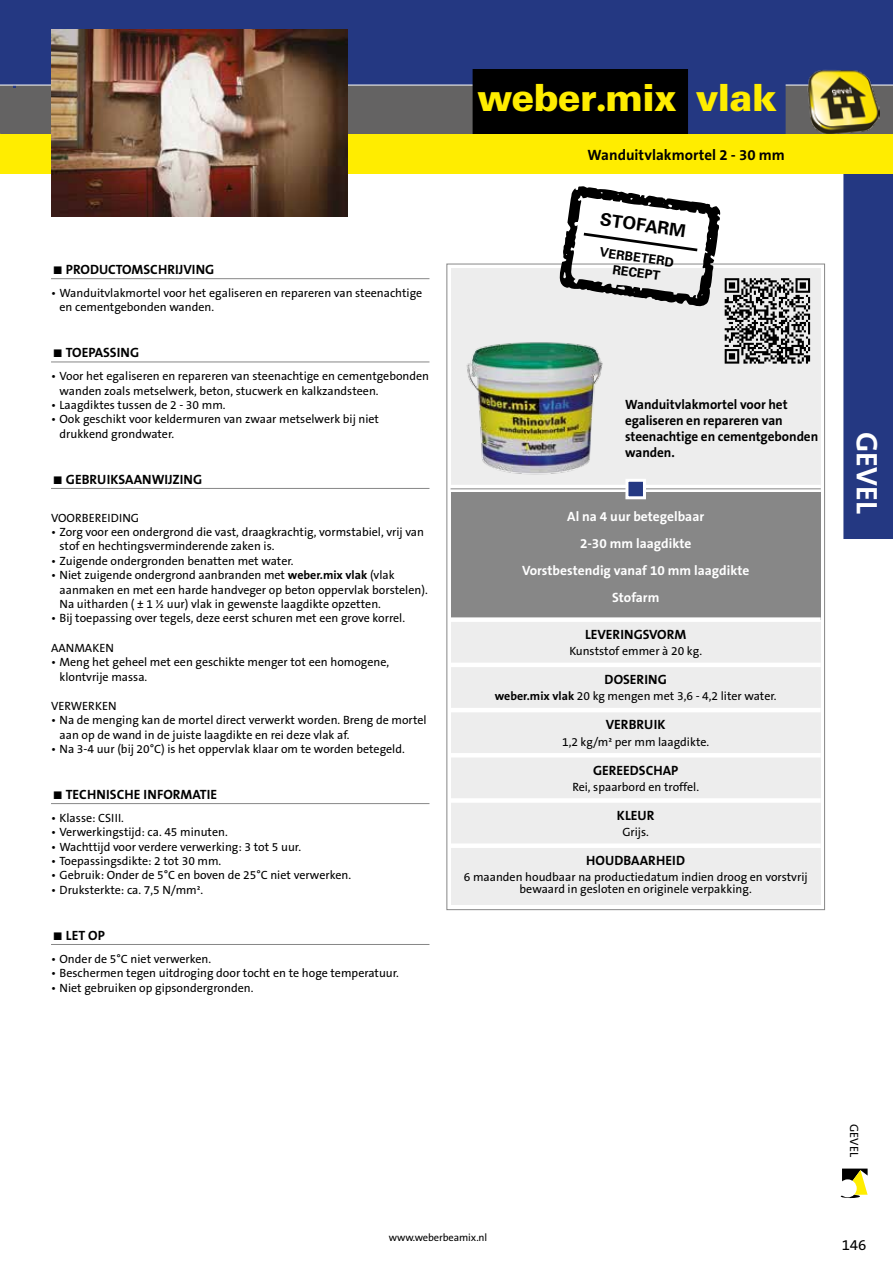
<style>
.page{position:relative;width:893px;height:1263px;background:#fff}
.page>*{position:absolute;margin:0;border:0;box-sizing:border-box;transform-origin:0 0}
.t1{font:37.5px "DE PRODUCTLT Std 55 Heavy";letter-spacing:-.02em;color:#ffed00}
.t2{font:700 30px "The Sans B7";color:#fff}
.t3{font:700 17.55px "Univers";color:#000}
.t4{font:700 15px "The Sans B7";color:#000}
.t5{font:15px "The Sans B5 Plain";color:#000}
.t6{font:700 13.5px/16.2px "The Sans B7";color:#000}
.t7{font:700 13.5px/27px "The Sans B7";color:#fff;text-align:center}
.t8{font:700 12.75px/15.1px "Univers";color:#000;text-align:center}
.t9{font:12px/14.4px "The Sans B5 Plain";color:#000}
.t10{font:10.5px "The Sans B5 Plain";letter-spacing:-.01em;color:#000}
.s1{font-family:"The Sans B7";font-weight:700}
.s2{font-family:"The Sans B8";font-weight:800}
.s3{font-family:"WEBERDELEFTLT Std 55";font-weight:700}
.s4{font-family:"WEBERDERIGHTLT Std 55";font-weight:700}
</style>
<div class="page">
<div style="left:0;top:0;width:893px;height:85px;background:#243882"></div>
<div style="left:0;top:85px;width:893px;height:49px;background:#646363"></div>
<div style="left:0;top:0;width:16px;height:87px;background:#243882"></div>
<div style="left:0;top:85px;width:13px;height:49px;background:#646363"></div>
<hr style="left:0;top:85px;width:893px;height:1px;background:#fff">
<div style="left:451px;top:268px;width:370px;height:637px;background:#ededed"></div>
<svg style="left:451px;top:485px;width:370px;height:7px;background:#f1f1f1"></svg>
<hr style="left:451px;top:489px;width:370px;height:1px;background:#878787">
<div style="left:843px;top:174px;width:50px;height:365px;background:#243882"></div>
<svg style="left:842px;top:1168px;width:26px;height:27px"></svg>
<hr style="left:841px;top:1195px;width:19px;height:3px;background:#000;border-radius:50%">
<div style="left:839px;top:1179px;width:18px;height:18px;background:#fff;border-radius:50%"></div>
<img style="left:466px;top:342px;width:137px;height:133px">
<svg style="left:557px;top:186px;width:253px;height:178px"></svg>
<div style="left:451px;top:492px;width:370px;height:128px;background:#878787"></div>
<div style="left:625px;top:479px;width:21px;height:20px;background:#243882;border:3px solid #fff"></div>
<div style="left:451px;top:617px;width:370px;height:5px;background:#fff"></div>
<hr style="left:451px;top:663px;width:370px;height:4px;background:#fff">
<hr style="left:451px;top:708px;width:370px;height:4px;background:#fff">
<hr style="left:451px;top:753px;width:370px;height:4px;background:#fff">
<div style="left:451px;top:798px;width:370px;height:5px;background:#fff"></div>
<div style="left:451px;top:843px;width:370px;height:5px;background:#fff"></div>
<hr style="left:51px;top:278px;width:378px;height:1px;background:#878787">
<hr style="left:51px;top:362px;width:378px;height:1px;background:#878787">
<hr style="left:51px;top:488px;width:378px;height:1px;background:#878787">
<hr style="left:51px;top:803px;width:378px;height:1px;background:#878787">
<hr style="left:51px;top:944px;width:378px;height:1px;background:#878787">
<div style="left:473px;top:62px;width:304px;height:83px;background:#000"></div>
<div style="left:688px;top:62px;width:98px;height:82px;background:#243882"></div>
<div style="left:0;top:134px;width:893px;height:40px;background:#ffed00"></div>
<div style="left:51px;top:48px;width:770px;height:21px;background:#243882"></div>
<img style="left:808px;top:70px;width:71px;height:64px">
<img style="left:51px;top:30px;width:296px;height:187px">
<p class="t6" style="left:66px;top:262px;width:150px">PRODUCTOMSCHRIJVING</p>
<p class="t9" style="left:60px;top:286px;width:364px;text-indent:-9px">• Wanduitvlakmortel voor het egaliseren en repareren van steenachtige en cementgebonden wanden.</p>
<p class="t6" style="left:66px;top:345px;width:75px">TOEPASSING</p>
<p class="t9" style="left:60px;top:369px;width:371px;text-indent:-9px">• Voor het egaliseren en repareren van steenachtige en cementgebonden wanden zoals metselwerk, beton, stucwerk en kalkzandsteen.</p>
<p class="t9" style="left:51px;top:398px;width:176px">• Laagdiktes tussen de 2 - 30 mm.</p>
<p class="t9" style="left:60px;top:412px;width:321px;text-indent:-9px">• Ook geschikt voor keldermuren van zwaar metselwerk bij niet drukkend grondwater.</p>
<p class="t6" style="left:66px;top:472px;width:138px">GEBRUIKSAANWIJZING</p>
<p class="t9" style="left:51px;top:511px;width:90px">VOORBEREIDING</p>
<p class="t9" style="left:60px;top:525px;width:366px;text-indent:-9px">• Zorg voor een ondergrond die vast, draagkrachtig, vormstabiel, vrij van stof en hechtingsverminderende zaken is.</p>
<p class="t9" style="left:51px;top:554px;width:244px">• Zuigende ondergronden benatten met water.</p>
<p class="t9" style="left:60px;top:568px;width:370px;text-indent:-9px">• Niet zuigende ondergrond aanbranden met <span class="s1">weber.mix vlak</span> (vlak aanmaken en met een harde handveger op beton oppervlak borstelen).<br>Na uitharden ( ± 1 ½ uur) vlak in gewenste laagdikte opzetten.</p>
<p class="t9" style="left:51px;top:611px;width:356px">• Bij toepassing over tegels, deze eerst schuren met een grove korrel.</p>
<p class="t9" style="left:51px;top:641px;width:64px">AANMAKEN</p>
<p class="t9" style="left:60px;top:655px;width:331px;text-indent:-9px">• Meng het geheel met een geschikte menger tot een homogene, klontvrije massa.</p>
<p class="t9" style="left:51px;top:699px;width:67px">VERWERKEN</p>
<p class="t9" style="left:60px;top:713px;width:369px;text-indent:-9px">• Na de menging kan de mortel direct verwerkt worden. Breng de mortel aan op de wand in de juiste laagdikte en rei deze vlak af.</p>
<p class="t9" style="left:51px;top:742px;width:355px">• Na 3-4 uur (bij 20°C) is het oppervlak klaar om te worden betegeld.</p>
<p class="t6" style="left:66px;top:787px;width:153px">TECHNISCHE INFORMATIE</p>
<p class="t9" style="left:51px;top:811px;width:74px">• Klasse: CSIII.</p>
<p class="t9" style="left:51px;top:825px;width:178px">• Verwerkingstijd: ca. 45 minuten.</p>
<p class="t9" style="left:51px;top:840px;width:252px">• Wachttijd voor verdere verwerking: 3 tot 5 uur.</p>
<p class="t9" style="left:51px;top:854px;width:172px">• Toepassingsdikte: 2 tot 30 mm.</p>
<p class="t9" style="left:51px;top:868px;width:302px">• Gebruik: Onder de 5°C en boven de 25°C niet verwerken.</p>
<p class="t9" style="left:51px;top:883px;width:154px">• Druksterkte: ca. 7,5 N/mm².</p>
<p class="t6" style="left:66px;top:927px;width:40px">LET OP</p>
<p class="t9" style="left:51px;top:952px;width:162px">• Onder de 5°C niet verwerken.</p>
<p class="t9" style="left:51px;top:966px;width:349px">• Beschermen tegen uitdroging door tocht en te hoge temperatuur.</p>
<p class="t9" style="left:51px;top:981px;width:204px">• Niet gebruiken op gipsondergronden.</p>
<h1 class="t1" style="left:478px;top:74px;width:309px">weber<span class="s2">.</span>mix <span class="s3">v</span>la<span class="s4">k</span></h1>
<p class="t4" style="left:587px;top:146px;width:199px">Wanduitvlakmortel 2 - 30 mm</p>
<h3 class="t3" style="left:602px;top:208px;width:88px;rotate:8deg">STOFARM</h3>
<p class="t8" style="left:601px;top:244px;width:76px;rotate:8deg">VERBETERD<br>RECEPT</p>
<p class="t6" style="left:625px;top:396px;width:195px">Wanduitvlakmortel voor het egaliseren en repareren van steenachtige en cementgebonden wanden.</p>
<p class="t7" style="left:522px;top:503px;width:229px">Al na 4 uur betegelbaar<br>2-30 mm laagdikte<br>Vorstbestendig vanaf 10 mm laagdikte<br>Stofarm</p>
<p class="t6" style="left:585px;top:627px;width:103px">LEVERINGSVORM</p>
<p class="t9" style="left:569px;top:644px;width:134px">Kunststof emmer à 20 kg.</p>
<p class="t6" style="left:605px;top:672px;width:64px">DOSERING</p>
<p class="t9" style="left:495px;top:689px;width:283px"><span class="s1">weber.mix vlak</span> 20 kg mengen met 3,6 - 4,2 liter water.</p>
<p class="t6" style="left:606px;top:717px;width:61px">VERBRUIK</p>
<p class="t9" style="left:562px;top:735px;width:149px">1,2 kg/m² per mm laagdikte.</p>
<p class="t6" style="left:593px;top:762px;width:87px">GEREEDSCHAP</p>
<p class="t9" style="left:572px;top:780px;width:128px">Rei, spaarbord en troffel.</p>
<p class="t6" style="left:617px;top:807px;width:39px">KLEUR</p>
<p class="t9" style="left:622px;top:825px;width:28px">Grijs.</p>
<p class="t6" style="left:586px;top:853px;width:100px">HOUDBAARHEID</p>
<p class="t9" style="left:464px;top:871px;width:345px;line-height:12px;text-align:center">6 maanden houdbaar na productiedatum indien droog en vorstvrij bewaard in gesloten en originele verpakking.</p>
<h2 class="t2" style="left:883px;top:432px;width:83px;rotate:90deg">GEVEL</h2>
<p class="t10" style="left:389px;top:1232px;width:100px">www.weberbeamix.nl</p>
<p class="t9" style="left:861px;top:1124px;width:34px;rotate:90deg">GEVEL</p>
<p class="t5" style="left:842px;top:1237px;width:26px">146</p>
</div>
